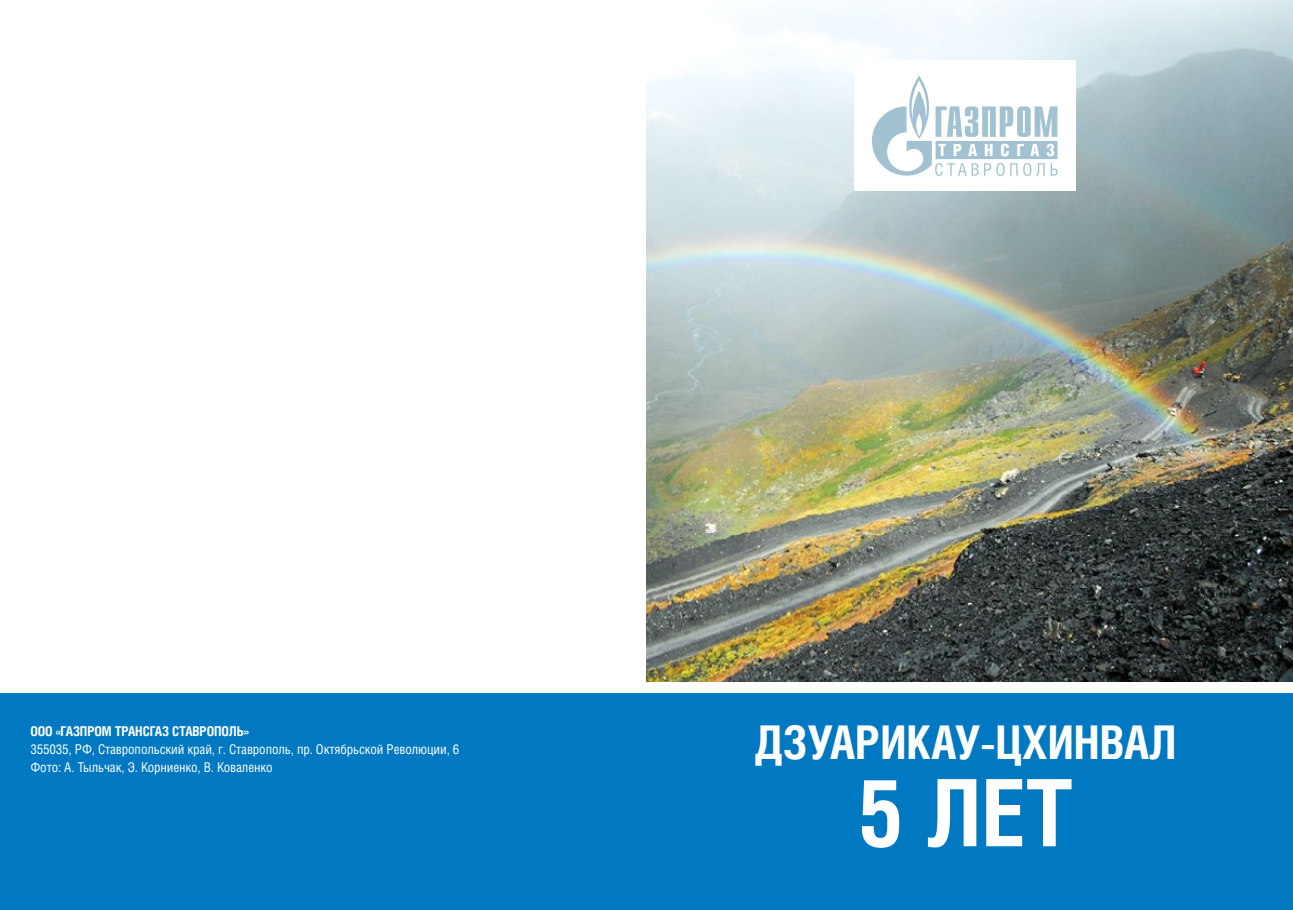
<style>
.page{position:relative;width:1293px;height:910px;background:#fff}
.page>*{position:absolute;margin:0;border:0;box-sizing:border-box;transform-origin:0 0}
.t1{font:700 93px "Helios Cond";color:#fff}
.t2{font:700 46.5px "Helios Cond";color:#fff}
.t3{font:13.5px "Helios Cond";letter-spacing:-.01em;color:#fff}
.t4{font:700 13.5px "Helios Cond";letter-spacing:-.01em;color:#fff}
</style>
<div class="page">
<img style="left:646px;top:0;width:647px;height:681px">
<div style="left:0;top:693px;width:1293px;height:217px;background:#0079c2"></div>
<div style="left:855px;top:60px;width:221px;height:130px;background:#fff"></div>
<svg style="left:872px;top:75px;width:185px;height:101px"></svg>
<p class="t4" style="left:30px;top:723px;width:220px">ООО «ГАЗПРОМ ТРАНСГАЗ СТАВРОПОЛЬ»</p>
<p class="t3" style="left:30px;top:741px;width:430px">355035, РФ, Ставропольский край, г. Ставрополь, пр. Октябрьской Революции, 6</p>
<p class="t3" style="left:30px;top:759px;width:244px">Фото: А. Тыльчак, Э. Корниенко, В. Коваленко</p>
<p class="t2" style="left:754px;top:715px;width:424px">ДЗУАРИКАУ-ЦХИНВАЛ</p>
<p class="t1" style="left:858px;top:757px;width:217px">5 ЛЕТ</p>
</div>
